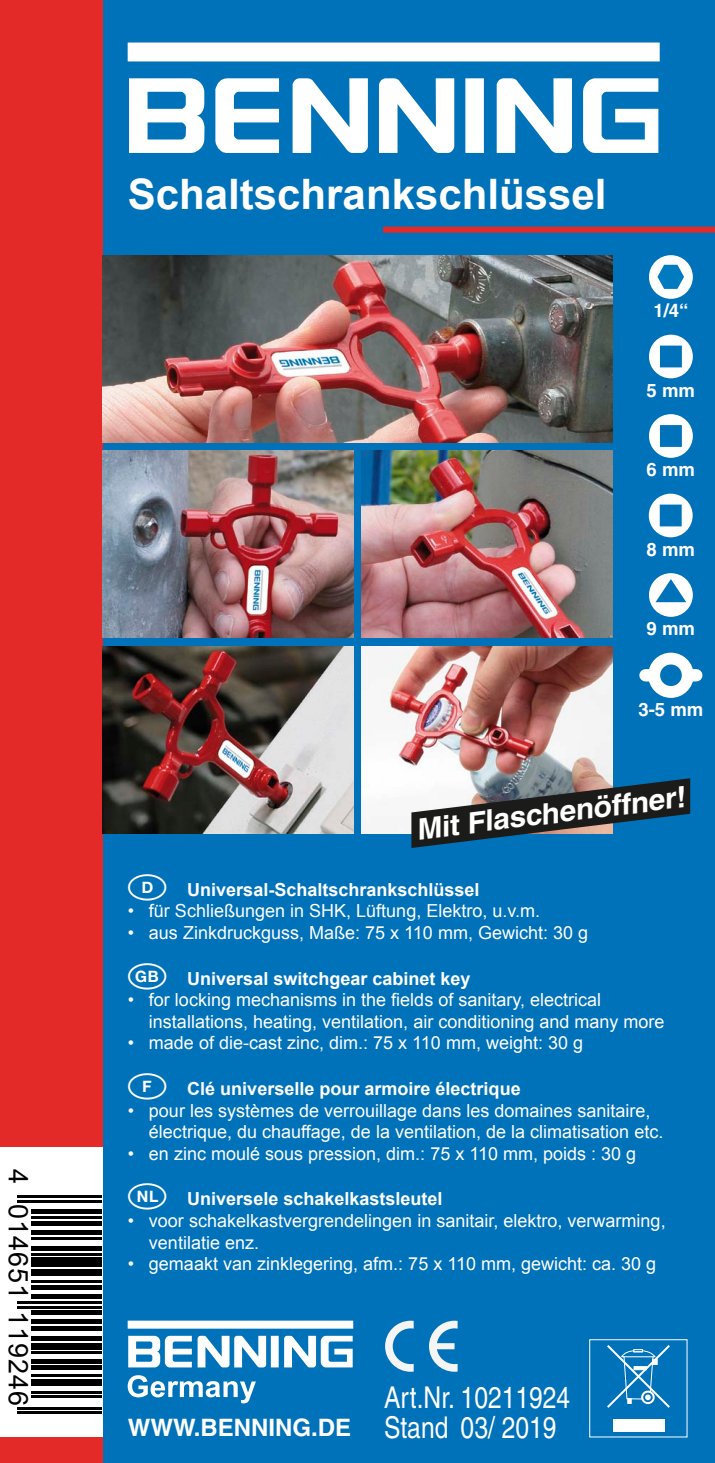
<style>
.page{position:relative;width:715px;height:1463px;background:#fff}
.page>*{position:absolute;margin:0;border:0;box-sizing:border-box;transform-origin:0 0}
.t1{font:700 42px "Arial";color:#fff}
.t2{font:condensed 30px "Helvetica";color:#fff}
.t3{font:700 29.4px "Helvetica";color:#fff}
.t4{font:27px "Arial";color:#000}
.t5{font:700 24px "Helvetica";color:#fff}
.t6{font:700 18.6px "Helvetica";color:#fff}
.Text_normal{font:18px/21.6px "Arial";color:#fff}
.Text_normal-2{font:700 18px "Arial";color:#fff}
.Text_Bold{font:700 18px "Arial";color:#fff}
</style>
<div class="page">
<div style="left:0;top:0;width:714px;height:1463px;background:#0072ba"></div>
<div style="left:0;top:0;width:102px;height:1463px;background:#e42929"></div>
<div style="left:383px;top:227px;width:331px;height:6px;background:#e42929"></div>
<svg style="left:129px;top:78px;width:529px;height:75px"></svg>
<div style="left:128px;top:43px;width:531px;height:18px;background:#fff"></div>
<img style="left:361px;top:451px;width:251px;height:187px">
<img style="left:102px;top:646px;width:251px;height:187px">
<img style="left:102px;top:451px;width:251px;height:187px">
<img style="left:361px;top:646px;width:251px;height:187px">
<img style="left:102px;top:255px;width:510px;height:187px">
<svg style="left:411px;top:778px;width:279px;height:70px"></svg>
<svg style="left:649px;top:573px;width:43px;height:44px"></svg>
<svg style="left:649px;top:414px;width:43px;height:44px"></svg>
<svg style="left:649px;top:335px;width:43px;height:43px"></svg>
<div style="left:645px;top:669px;width:5px;height:12px;background:#fff"></div>
<svg style="left:647px;top:652px;width:47px;height:46px"></svg>
<div style="left:691px;top:669px;width:5px;height:12px;background:#fff"></div>
<div style="left:648px;top:255px;width:44px;height:44px;background:#fff;border-radius:50%"></div>
<svg style="left:657px;top:265px;width:26px;height:24px"></svg>
<svg style="left:648px;top:494px;width:44px;height:43px"></svg>
<svg style="left:128px;top:1336px;width:224px;height:31px"></svg>
<svg style="left:128px;top:1320px;width:225px;height:8px;background:#ebf3f9"></svg>
<svg style="left:128px;top:1375px;width:128px;height:28px"></svg>
<svg style="left:385px;top:1320px;width:28px;height:51px"></svg>
<svg style="left:429px;top:1320px;width:28px;height:51px"></svg>
<svg style="left:607px;top:1345px;width:63px;height:63px"></svg>
<div style="left:612px;top:1419px;width:52px;height:13px;background:#fff"></div>
<div style="left:0;top:1147px;width:102px;height:289px;background:#fff"></div>
<hr style="left:18px;top:1195px;width:84px;height:3px;background:#000">
<hr style="left:18px;top:1200px;width:84px;height:2px;background:#000">
<div style="left:31px;top:1209px;width:71px;height:5px;background:#000"></div>
<hr style="left:31px;top:1216px;width:71px;height:2px;background:#000">
<hr style="left:31px;top:1221px;width:71px;height:4px;background:#000">
<hr style="left:31px;top:1230px;width:71px;height:4px;background:#000">
<hr style="left:31px;top:1237px;width:71px;height:2px;background:#000">
<div style="left:31px;top:1246px;width:71px;height:5px;background:#000"></div>
<hr style="left:31px;top:1253px;width:71px;height:2px;background:#000">
<div style="left:31px;top:1257px;width:71px;height:10px;background:#000"></div>
<div style="left:31px;top:1269px;width:71px;height:7px;background:#000"></div>
<hr style="left:31px;top:1280px;width:71px;height:3px;background:#000">
<div style="left:31px;top:1285px;width:71px;height:5px;background:#000"></div>
<div style="left:31px;top:1294px;width:71px;height:5px;background:#000"></div>
<hr style="left:18px;top:1301px;width:84px;height:2px;background:#000">
<hr style="left:18px;top:1306px;width:84px;height:2px;background:#000">
<div style="left:31px;top:1310px;width:71px;height:5px;background:#000"></div>
<div style="left:31px;top:1319px;width:71px;height:5px;background:#000"></div>
<div style="left:31px;top:1326px;width:71px;height:5px;background:#000"></div>
<div style="left:31px;top:1335px;width:71px;height:5px;background:#000"></div>
<div style="left:31px;top:1342px;width:71px;height:7px;background:#000"></div>
<hr style="left:31px;top:1352px;width:71px;height:2px;background:#000">
<div style="left:31px;top:1358px;width:71px;height:5px;background:#000"></div>
<div style="left:31px;top:1365px;width:71px;height:5px;background:#000"></div>
<hr style="left:31px;top:1375px;width:71px;height:2px;background:#000">
<div style="left:31px;top:1379px;width:71px;height:7px;background:#000"></div>
<hr style="left:31px;top:1391px;width:71px;height:2px;background:#000">
<hr style="left:31px;top:1395px;width:71px;height:2px;background:#000">
<hr style="left:18px;top:1407px;width:84px;height:2px;background:#000">
<hr style="left:18px;top:1411px;width:84px;height:3px;background:#000">
<p class="t4" style="left:36px;top:1169px;width:17px;rotate:90deg">4</p>
<p class="t4" style="left:36px;top:1204px;width:204px;rotate:90deg">156410 642911</p>
<p class="t1" style="left:128px;top:166px;width:480px">Schaltschrankschlüssel</p>
<p class="t6" style="left:653px;top:299px;width:37px">1/4“</p>
<p class="t6" style="left:646px;top:379px;width:50px">5 mm</p>
<p class="t6" style="left:646px;top:458px;width:50px">6 mm</p>
<p class="t6" style="left:646px;top:538px;width:50px">8 mm</p>
<p class="t6" style="left:646px;top:617px;width:50px">9 mm</p>
<p class="t6" style="left:638px;top:698px;width:66px">3-5 mm</p>
<p class="t3" style="left:414px;top:811px;width:272px;rotate:-7deg">Mit Flaschenöffner!</p>
<p class="Text_Bold" style="left:128px;top:877px;width:353px"><sup>D</sup> Universal-Schaltschrankschlüssel</p>
<p class="Text_normal" style="left:128px;top:900px;width:414px">• für Schließungen in SHK, Lüftung, Elektro, u.v.m.</p>
<p class="Text_normal" style="left:128px;top:922px;width:462px">• aus Zinkdruckguss, Maße: 75 x 110 mm, Gewicht: 30 g</p>
<p class="Text_normal-2" style="left:187px;top:966px;width:285px">Universal switchgear cabinet key</p>
<p class="Text_normal" style="left:149px;top:989px;width:517px;text-indent:-21px">• for locking mechanisms in the fields of sanitary, electrical installations, heating, ventilation, air conditioning and many more</p>
<p class="Text_normal" style="left:128px;top:1032px;width:457px">• made of die-cast zinc, dim.: 75 x 110 mm, weight: 30 g</p>
<p class="Text_normal-2" style="left:128px;top:1076px;width:394px"><sup>F</sup> Clé universelle pour armoire électrique</p>
<p class="Text_normal" style="left:149px;top:1099px;width:515px;text-indent:-21px">• pour les systèmes de verrouillage dans les domaines sanitaire, électrique, du chauffage, de la ventilation, de la climatisation etc.</p>
<p class="Text_normal" style="left:128px;top:1143px;width:510px">• en zinc moulé sous pression, dim.: 75 x 110 mm, poids : 30 g</p>
<p class="Text_normal-2" style="left:187px;top:1187px;width:257px">Universele schakelkastsleutel</p>
<p class="Text_normal" style="left:149px;top:1210px;width:518px;text-indent:-21px">• voor schakelkastvergrendelingen in sanitair, elektro, verwarming, ventilatie enz.</p>
<p class="Text_normal" style="left:128px;top:1253px;width:530px">• gemaakt van zinklegering, afm.: 75 x 110 mm, gewicht: ca. 30 g</p>
<p class="t5" style="left:128px;top:1413px;width:225px">WWW.BENNING.DE</p>
<p class="t2" style="left:384px;top:1380px;width:187px">Art.Nr. 10211924</p>
<p class="t2" style="left:384px;top:1410px;width:174px">Stand 03/ 2019</p>
</div>
